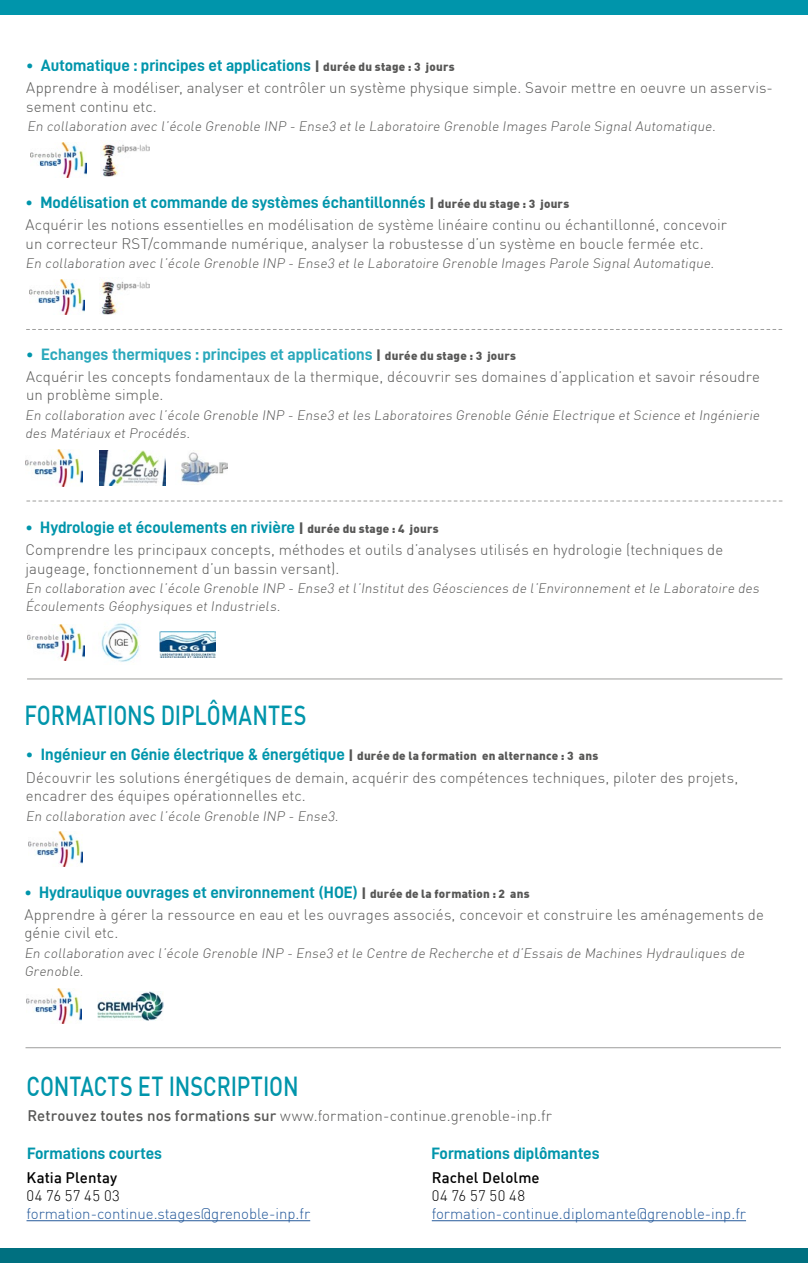
<style>
.page{position:relative;width:808px;height:1263px;background:#fff}
.page>*{position:absolute;margin:0;border:0;box-sizing:border-box;transform-origin:0 0}
.t1{font:500 27px "DIN";letter-spacing:-.005em;color:#0095ab;scale:.8 1}
.t2{font:16.5px "D DIN Bold";color:#0095ab}
.t3{font:16.5px "D DIN Bold";color:#2aa8bb}
.t4{font:300 15px/18.1px "DIN";letter-spacing:.005em;color:#575756}
.t5{font:300 15px "DIN";color:#275b9b}
.t6{font:500 15px "DIN";letter-spacing:.01em;color:#000}
.t7{font:300 15px "DIN";letter-spacing:.03em;color:#000}
.t8{font:300 13.5px/18.1px "DIN";color:#575756}
.s1{font-family:"DIN Black Alternate";font-size:13.5px;color:#575756}
.s2{font-family:"DIN";font-weight:900;font-size:11.7px;color:#575756}
.s3{color:#0095ab}
.s4{font-weight:500}
</style>
<div class="page">
<div style="left:0;top:0;width:808px;height:15px;background:#0095ab"></div>
<div style="left:0;top:1248px;width:808px;height:15px;background:#007080"></div>
<img style="left:100px;top:279px;width:49px;height:35px">
<svg style="left:27px;top:501px;width:755px;height:1px"></svg>
<hr style="left:27px;top:679px;width:755px;height:1px;background:#9d9d9c">
<hr style="left:26px;top:1047px;width:755px;height:1px;background:#9d9d9c">
<img style="left:25px;top:450px;width:57px;height:36px">
<img style="left:99px;top:451px;width:66px;height:34px">
<img style="left:181px;top:452px;width:47px;height:31px">
<img style="left:29px;top:279px;width:56px;height:36px">
<img style="left:28px;top:831px;width:55px;height:35px">
<img style="left:28px;top:624px;width:57px;height:37px">
<img style="left:101px;top:623px;width:39px;height:39px">
<img style="left:159px;top:631px;width:57px;height:27px">
<svg style="left:26px;top:329px;width:756px;height:1px"></svg>
<img style="left:27px;top:988px;width:54px;height:35px">
<img style="left:97px;top:991px;width:67px;height:29px">
<img style="left:101px;top:142px;width:49px;height:35px">
<img style="left:31px;top:142px;width:55px;height:35px">
<hr style="left:27px;top:1220px;width:283px;height:1px;background:#275b9b">
<hr style="left:432px;top:1220px;width:314px;height:1px;background:#275b9b">
<p class="t2" style="left:26px;top:56px;width:430px">• Automatique : principes et applications <span class="s1">|</span> <span class="s2">durée du stage : 3 jours</span></p>
<p class="t4" style="left:26px;top:79px;width:748px">Apprendre à modéliser, analyser et contrôler un système physique simple. Savoir mettre en oeuvre un asservis&shy;sement continu etc.</p>
<p class="t8" style="left:27px;top:117px;width:692px">En collaboration avec l’école Grenoble INP - Ense3 et le Laboratoire Grenoble Images Parole Signal Automatique.</p>
<p class="t2" style="left:26px;top:193px;width:545px">• Modélisation et commande de systèmes échantillonnés <span class="s1">|</span> <span class="s2">durée du stage : 3 jours</span></p>
<p class="t4" style="left:26px;top:216px;width:703px">Acquérir les notions essentielles en modélisation de système linéaire continu ou échantillonné, concevoir un correcteur RST/commande numérique, analyser la robustesse d’un système en boucle fermée etc.</p>
<p class="t8" style="left:26px;top:254px;width:692px">En collaboration avec l’école Grenoble INP - Ense3 et le Laboratoire Grenoble Images Parole Signal Automatique.</p>
<p class="t3" style="left:26px;top:345px;width:491px"><span class="s3">•</span> Echanges thermiques : principes et applications <span class="s1">|</span> <span class="s2">durée du stage : 3 jours</span></p>
<p class="t4" style="left:26px;top:367px;width:735px">Acquérir les concepts fondamentaux de la thermique, découvrir ses domaines d’application et savoir résoudre un problème simple.</p>
<p class="t8" style="left:25px;top:406px;width:738px">En collaboration avec l’école Grenoble INP - Ense3 et les Laboratoires Grenoble Génie Electrique et Science et Ingénierie des Matériaux et Procédés.</p>
<p class="t2" style="left:25px;top:518px;width:415px">• Hydrologie et écoulements en rivière <span class="s1">|</span> <span class="s2">durée du stage : 4 jours</span></p>
<p class="t4" style="left:25px;top:540px;width:699px;line-height:18.8px">Comprendre les principaux concepts, méthodes et outils d’analyses utilisés en hydrologie (techniques de jaugeage, fonctionnement d’un bassin versant).</p>
<p class="t8" style="left:25px;top:579px;width:738px">En collaboration avec l’école Grenoble INP - Ense3 et l’Institut des Géosciences de l’Environnement et le Laboratoire des<br>Écoulements Géophysiques et Industriels.</p>
<h1 class="t1" style="left:24px;top:697px;width:354px">FORMATIONS DIPLÔMANTES</h1>
<p class="t2" style="left:26px;top:745px;width:574px">• Ingénieur en Génie électrique &amp; énergétique <span class="s1">|</span> <span class="s2">durée de la formation en alternance : 3 ans</span></p>
<p class="t4" style="left:26px;top:768px;width:714px">Découvrir les solutions énergétiques de demain, acquérir des compétences techniques, piloter des projets, encadrer des équipes opérationnelles etc.</p>
<p class="t8" style="left:26px;top:807px;width:316px">En collaboration avec l’école Grenoble INP - Ense3.</p>
<p class="t2" style="left:24px;top:883px;width:507px">• Hydraulique ouvrages et environnement (HOE) <span class="s1">|</span> <span class="s2">durée de la formation : 2 ans</span></p>
<p class="t4" style="left:24px;top:905px;width:741px">Apprendre à gérer la ressource en eau et les ouvrages associés, concevoir et construire les aménagements de génie civil etc.</p>
<p class="t8" style="left:24px;top:944px;width:724px">En collaboration avec l’école Grenoble INP - Ense3 et le Centre de Recherche et d’Essais de Machines Hydrauliques de<br>Grenoble.</p>
<h1 class="t1" style="left:27px;top:1069px;width:342px">CONTACTS ET INSCRIPTION</h1>
<p class="t4" style="left:28px;top:1106px;width:526px"><span class="s4">Retrouvez toutes nos formations sur</span> www.formation-continue.grenoble-inp.fr</p>
<p class="t2" style="left:27px;top:1144px;width:136px">Formations courtes</p>
<p class="t2" style="left:432px;top:1144px;width:169px">Formations diplômantes</p>
<p class="t6" style="left:27px;top:1167px;width:92px">Katia Plentay</p>
<p class="t7" style="left:27px;top:1186px;width:95px">04 76 57 45 03</p>
<p class="t5" style="left:27px;top:1204px;width:285px">formation-continue.stages@grenoble-inp.fr</p>
<p class="t6" style="left:432px;top:1167px;width:109px">Rachel Delolme</p>
<p class="t7" style="left:432px;top:1186px;width:95px">04 76 57 50 48</p>
<p class="t5" style="left:432px;top:1204px;width:316px">formation-continue.diplomante@grenoble-inp.fr</p>
</div>
